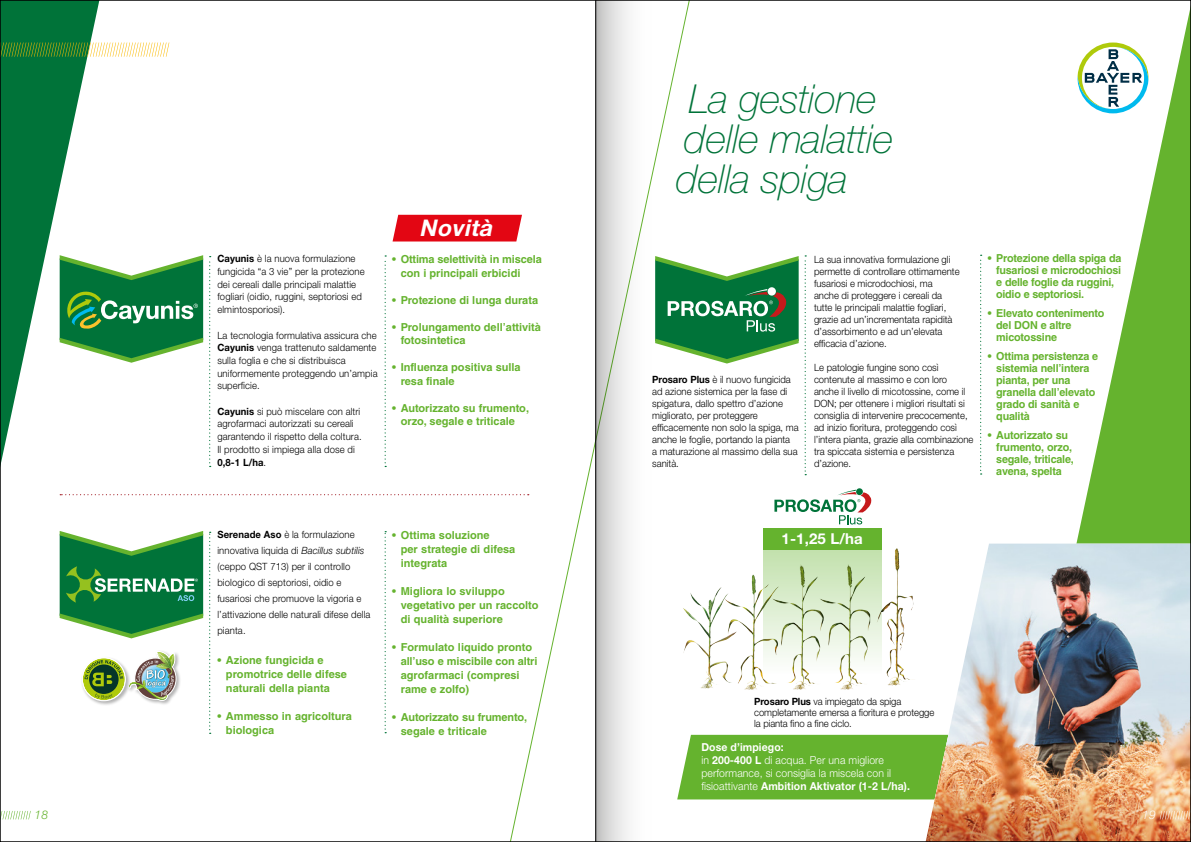
<style>
.page{position:relative;width:1191px;height:842px;background:#fff}
.page>*{position:absolute;margin:0;border:0;box-sizing:border-box;transform-origin:0 0}
.t1{font:italic 100 40px/40px "Helvetica Neue LT Std";letter-spacing:-.01em;color:#007339}
.t2{font:italic 700 23px "Helvetica Neue LT Std";color:#fff}
.t3{font:700 15px "Helvetica Neue LT Std";color:#fff}
.t4{font:italic 300 12px "Helvetica Neue LT Std";color:#65b32e}
.t5{font:italic 300 12px "Helvetica Neue LT Std";color:#fff}
.t6{font:700 11px/14px "Helvetica LT Std";color:#65b32e}
.t7{font:700 11px/12px "Helvetica LT Std";letter-spacing:-.02em;color:#65b32e}
.t8{font:300 11px/13px "Helvetica Neue LT Std";letter-spacing:.01em;color:#fff;scale:.95 1}
.t9{font:700 11px/12px "Helvetica LT Std";letter-spacing:-.025em;color:#65b32e}
.t10{font:300 10px/12px "Helvetica Neue LT Std";color:#000;scale:.95 1}
.s1{font-weight:700}
.s2{font-style:italic}
</style>
<div class="page">
<svg style="left:506px;top:2px;width:187px;height:838px"></svg>
<div style="left:677px;top:735px;width:245px;height:64px;background:#65b32e"></div>
<svg style="left:1010px;top:15px;width:179px;height:529px"></svg>
<img style="left:925px;top:544px;width:264px;height:296px">
<svg style="left:763px;top:550px;width:113px;height:123px;background:#d6e8c8"></svg>
<img style="left:876px;top:548px;width:21px;height:137px">
<img style="left:772px;top:566px;width:34px;height:124px">
<img style="left:819px;top:566px;width:34px;height:124px">
<img style="left:725px;top:575px;width:34px;height:115px">
<img style="left:683px;top:592px;width:31px;height:97px">
<svg style="left:774px;top:490px;width:97px;height:34px"></svg>
<div style="left:856px;top:488px;width:7px;height:7px;background:#007339;border-radius:50%"></div>
<div style="left:763px;top:528px;width:118px;height:22px;background:#65b32e"></div>
<svg style="left:2px;top:2px;width:100px;height:616px"></svg>
<svg style="left:2px;top:43px;width:167px;height:14px"></svg>
<svg style="left:1077px;top:43px;width:71px;height:70px"></svg>
<svg style="left:804px;top:255px;width:2px;height:220px"></svg>
<svg style="left:980px;top:255px;width:1px;height:220px"></svg>
<svg style="left:655px;top:256px;width:143px;height:108px"></svg>
<svg style="left:767px;top:287px;width:9px;height:9px"></svg>
<div style="left:392px;top:215px;width:130px;height:26px;background:#e30613"></div>
<svg style="left:209px;top:256px;width:2px;height:211px"></svg>
<svg style="left:384px;top:255px;width:2px;height:212px"></svg>
<svg style="left:60px;top:255px;width:143px;height:108px"></svg>
<svg style="left:209px;top:532px;width:2px;height:202px"></svg>
<svg style="left:384px;top:531px;width:2px;height:202px"></svg>
<svg style="left:60px;top:531px;width:143px;height:107px"></svg>
<div style="left:127px;top:650px;width:54px;height:56px;background:#000;opacity:.3"></div>
<div style="left:81px;top:656px;width:50px;height:50px;background:#000;opacity:.3"></div>
<svg style="left:83px;top:658px;width:42px;height:42px"></svg>
<img style="left:85px;top:651px;width:91px;height:50px">
<div style="left:82px;top:657px;width:44px;height:44px;border:1px solid #fff;border-radius:50%"></div>
<svg style="left:1159px;top:811px;width:30px;height:8px"></svg>
<svg style="left:2px;top:811px;width:29px;height:8px"></svg>
<svg style="left:60px;top:494px;width:469px;height:1px"></svg>
<svg style="left:596px;top:2px;width:56px;height:838px"></svg>
<hr style="left:595px;top:0;width:1px;height:842px;background:#000">
<p class="t10" style="left:217px;top:252px;width:156px;line-height:12.7px"><span class="s1">Cayunis</span> è la nuova formulazione fungicida “a 3 vie” per la protezione dei cereali dalle principali malattie fogliari (oidio, ruggini, septoriosi ed elmintosporiosi).</p>
<p class="t10" style="left:217px;top:328px;width:170px;line-height:12.7px">La tecnologia formulativa assicura che<br><span class="s1">Cayunis</span> venga trattenuto saldamente sulla foglia e che si distribuisca uniformemente proteggendo un’ampia superficie.</p>
<p class="t10" style="left:217px;top:405px;width:153px;line-height:12.7px"><span class="s1">Cayunis</span> si può miscelare con altri agrofarmaci autorizzati su cereali garantendo il rispetto della coltura.<br>Il prodotto si impiega alla dose di<br><span class="s1">0,8-1 L/ha</span>.</p>
<h2 class="t2" style="left:419px;top:214px;width:80px">Novità</h2>
<p class="t6" style="left:401px;top:252px;width:143px;line-height:13.5px;text-indent:-9px">• Ottima selettività in miscela con i principali erbicidi</p>
<p class="t6" style="left:392px;top:292px;width:147px">• Protezione di lunga durata</p>
<p class="t6" style="left:401px;top:320px;width:142px;line-height:13.5px;text-indent:-9px">• Prolungamento dell’attività fotosintetica</p>
<p class="t6" style="left:401px;top:360px;width:121px;line-height:13.5px;text-indent:-9px">• Influenza positiva sulla resa finale</p>
<p class="t6" style="left:392px;top:401px;width:138px;line-height:13.5px;text-align:center">• Autorizzato su frumento, orzo, segale e triticale</p>
<p class="t10" style="left:217px;top:526px;width:163px;line-height:16px"><span class="s1">Serenade Aso</span> è la formulazione innovativa liquida di <span class="s2">Bacillus subtilis </span>(ceppo QST 713) per il controllo biologico di septoriosi, oidio e fusariosi che promuove la vigoria e l’attivazione delle naturali difese della pianta.</p>
<p class="t6" style="left:226px;top:653px;width:123px;text-indent:-9px">• Azione fungicida e promotrice delle difese naturali della pianta</p>
<p class="t6" style="left:226px;top:709px;width:127px;text-indent:-9px">• Ammesso in agricoltura biologica</p>
<p class="t6" style="left:401px;top:528px;width:116px;text-indent:-9px">• Ottima soluzione<br>per strategie di difesa integrata</p>
<p class="t6" style="left:401px;top:584px;width:139px;text-indent:-9px">• Migliora lo sviluppo vegetativo per un raccolto di qualità superiore</p>
<p class="t6" style="left:401px;top:640px;width:138px;text-indent:-9px">• Formulato liquido pronto all’uso e miscibile con altri agrofarmaci (compresi rame e zolfo)</p>
<p class="t6" style="left:401px;top:710px;width:128px;text-indent:-9px">• Autorizzato su frumento, segale e triticale</p>
<h1 class="t1" style="left:676px;top:79px;width:219px;text-indent:13px">La gestione delle malattie della spiga</h1>
<p class="t10" style="left:652px;top:373px;width:156px"><span class="s1">Prosaro Plus</span> è il nuovo fungicida ad azione sistemica per la fase di spigatura, dallo spettro d’azione migliorato, per proteggere efficacemente non solo la spiga, ma anche le foglie, portando la pianta<br>a maturazione al massimo della sua sanità.</p>
<p class="t10" style="left:814px;top:253px;width:155px">La sua innovativa formulazione gli permette di controllare ottimamente fusariosi e microdochiosi, ma anche di proteggere i cereali da tutte le principali malattie fogliari, grazie ad un’incrementata rapidità d’assorbimento e ad un’elevata efficacia d’azione.</p>
<p class="t10" style="left:814px;top:361px;width:169px">Le patologie fungine sono così contenute al massimo e con loro anche il livello di micotossine, come il DON; per ottenere i migliori risultati si consiglia di intervenire precocemente, ad inizio fioritura, proteggendo così l’intera pianta, grazie alla combinazione tra spiccata sistemia e persistenza d’azione.</p>
<p class="t9" style="left:996px;top:252px;width:127px;text-indent:-9px">• Protezione della spiga da fusariosi e microdochiosi e delle foglie da ruggini, oidio e septoriosi.</p>
<p class="t7" style="left:996px;top:307px;width:110px;text-indent:-9px">• Elevato contenimento del DON e altre micotossine</p>
<p class="t7" style="left:996px;top:350px;width:103px;text-indent:-9px">• Ottima persistenza e sistemia nell’intera pianta, per una granella dall’elevato grado di sanità e qualità</p>
<p class="t7" style="left:996px;top:429px;width:79px;text-indent:-9px">• Autorizzato su frumento, orzo, segale, triticale, avena, spelta</p>
<h3 class="t3" style="left:781px;top:530px;width:83px">1-1,25 L/ha</h3>
<p class="t10" style="left:754px;top:696px;width:191px;line-height:11px"><span class="s1">Prosaro Plus</span> va impiegato da spiga completamente emersa a fioritura e protegge la pianta fino a fine ciclo.</p>
<p class="t8" style="left:701px;top:740px;width:221px"><span class="s1">Dose d’impiego:<br></span>in <span class="s1">200-400 L</span> di acqua. Per una migliore performance, si consiglia la miscela con il fisioattivante <span class="s1">Ambition Aktivator (1-2 L/ha).</span></p>
<p class="t4" style="left:35px;top:808px;width:15px">18</p>
<p class="t5" style="left:1142px;top:808px;width:15px">19</p>
</div>
